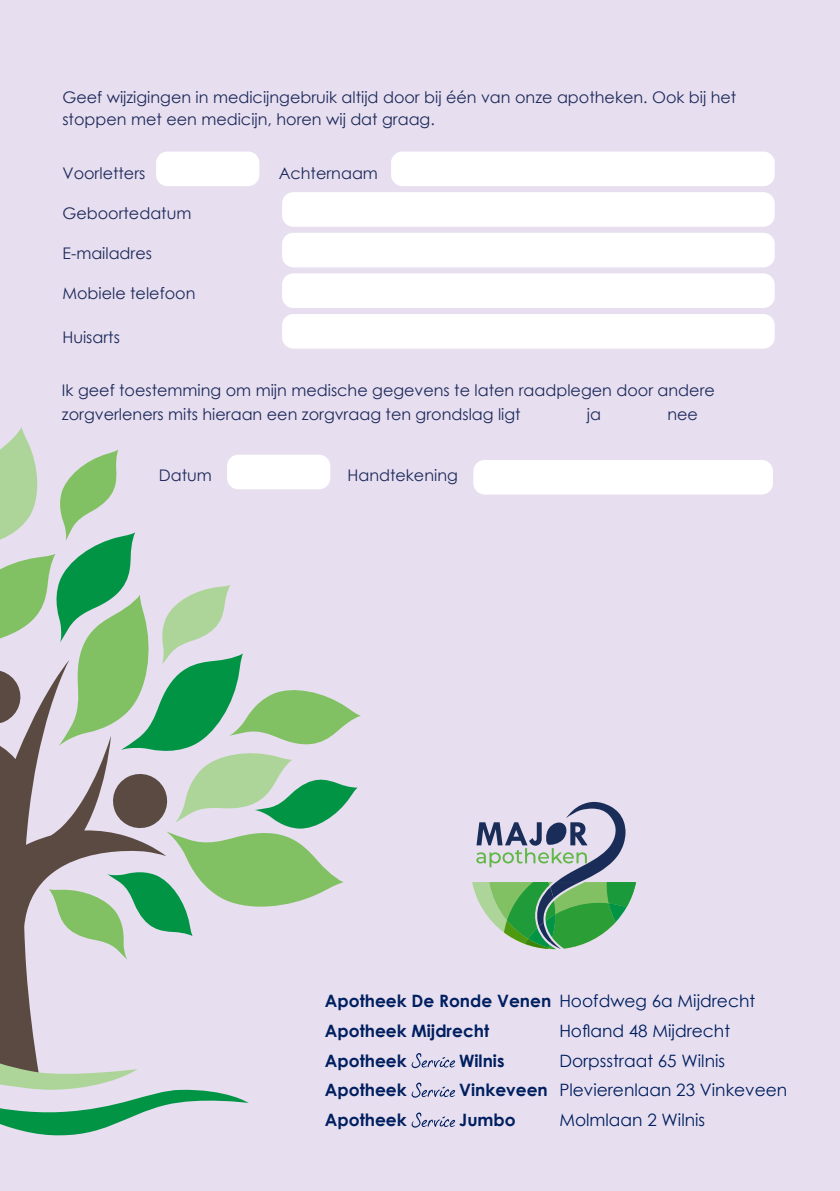
<style>
.page{position:relative;width:840px;height:1191px;background:#fff}
.page>*{position:absolute;margin:0;border:0;box-sizing:border-box;transform-origin:0 0}
.t1{font:700 17px/30px "Century Gothic";color:#001f60}
.t2{font:17px "Century Gothic";color:#001f60}
.t3{font:16px/22px "Century Gothic";color:#1d295b}
.s1{font-weight:400}
.s2{font-weight:700}
</style>
<div class="page">
<div style="left:0;top:0;width:839px;height:1191px;background:#e7dfef"></div>
<div style="left:156px;top:151px;width:103px;height:35px;background:#fff;border-radius:11px"></div>
<div style="left:391px;top:151px;width:383px;height:35px;background:#fff;border-radius:11px"></div>
<div style="left:282px;top:192px;width:492px;height:35px;background:#fff;border-radius:11px"></div>
<div style="left:282px;top:233px;width:492px;height:34px;background:#fff;border-radius:11px"></div>
<div style="left:282px;top:314px;width:492px;height:34px;background:#fff;border-radius:11px"></div>
<div style="left:282px;top:273px;width:492px;height:35px;background:#fff;border-radius:11px"></div>
<div style="left:473px;top:460px;width:299px;height:34px;background:#fff;border-radius:11px"></div>
<svg style="left:0;top:427px;width:360px;height:509px"></svg>
<svg style="left:0;top:660px;width:166px;height:377px"></svg>
<svg style="left:0;top:1037px;width:248px;height:99px"></svg>
<svg style="left:472px;top:802px;width:163px;height:148px"></svg>
<svg style="left:411px;top:1053px;width:44px;height:15px"></svg>
<svg style="left:411px;top:1082px;width:44px;height:15px"></svg>
<svg style="left:411px;top:1112px;width:44px;height:15px"></svg>
<p class="t3" style="left:62px;top:86px;width:675px">Geef wijzigingen in medicijngebruik altijd door bij één van onze apotheken. Ook bij het stoppen met een medicijn, horen wij dat graag.</p>
<p class="t3" style="left:62px;top:162px;width:84px">Voorletters</p>
<p class="t3" style="left:278px;top:162px;width:101px">Achternaam</p>
<p class="t3" style="left:62px;top:202px;width:130px">Geboortedatum</p>
<p class="t3" style="left:62px;top:242px;width:91px">E-mailadres</p>
<p class="t3" style="left:62px;top:282px;width:134px">Mobiele telefoon</p>
<p class="t3" style="left:62px;top:326px;width:59px">Huisarts</p>
<p class="t3" style="left:62px;top:378px;width:654px;line-height:24.2px">Ik geef toestemming om mijn medische gegevens te laten raadplegen door andere zorgverleners mits hieraan een zorgvraag ten grondslag ligt</p>
<p class="t3" style="left:586px;top:403px;width:16px">ja</p>
<p class="t3" style="left:667px;top:403px;width:32px">nee</p>
<p class="t3" style="left:159px;top:464px;width:54px">Datum</p>
<p class="t3" style="left:347px;top:464px;width:112px">Handtekening</p>
<p class="t1" style="left:325px;top:984px;width:431px">Apotheek De Ronde Venen <span class="s1">Hoofdweg 6a Mijdrecht<br></span>Apotheek Mijdrecht</p>
<p class="t2" style="left:559px;top:1018px;width:172px">Hofland 48 Mijdrecht</p>
<p class="t1" style="left:325px;top:1044px;width:83px">Apotheek</p>
<p class="t1" style="left:459px;top:1044px;width:47px">Wilnis</p>
<p class="t2" style="left:559px;top:1048px;width:167px">Dorpsstraat 65 Wilnis</p>
<p class="t1" style="left:325px;top:1074px;width:83px">Apotheek</p>
<p class="t2" style="left:459px;top:1078px;width:329px"><span class="s2">Vinkeveen</span> Plevierenlaan 23 Vinkeveen</p>
<p class="t1" style="left:325px;top:1104px;width:83px">Apotheek</p>
<p class="t1" style="left:459px;top:1104px;width:58px">Jumbo</p>
<p class="t2" style="left:559px;top:1108px;width:147px">Molmlaan 2 Wilnis</p>
</div>
